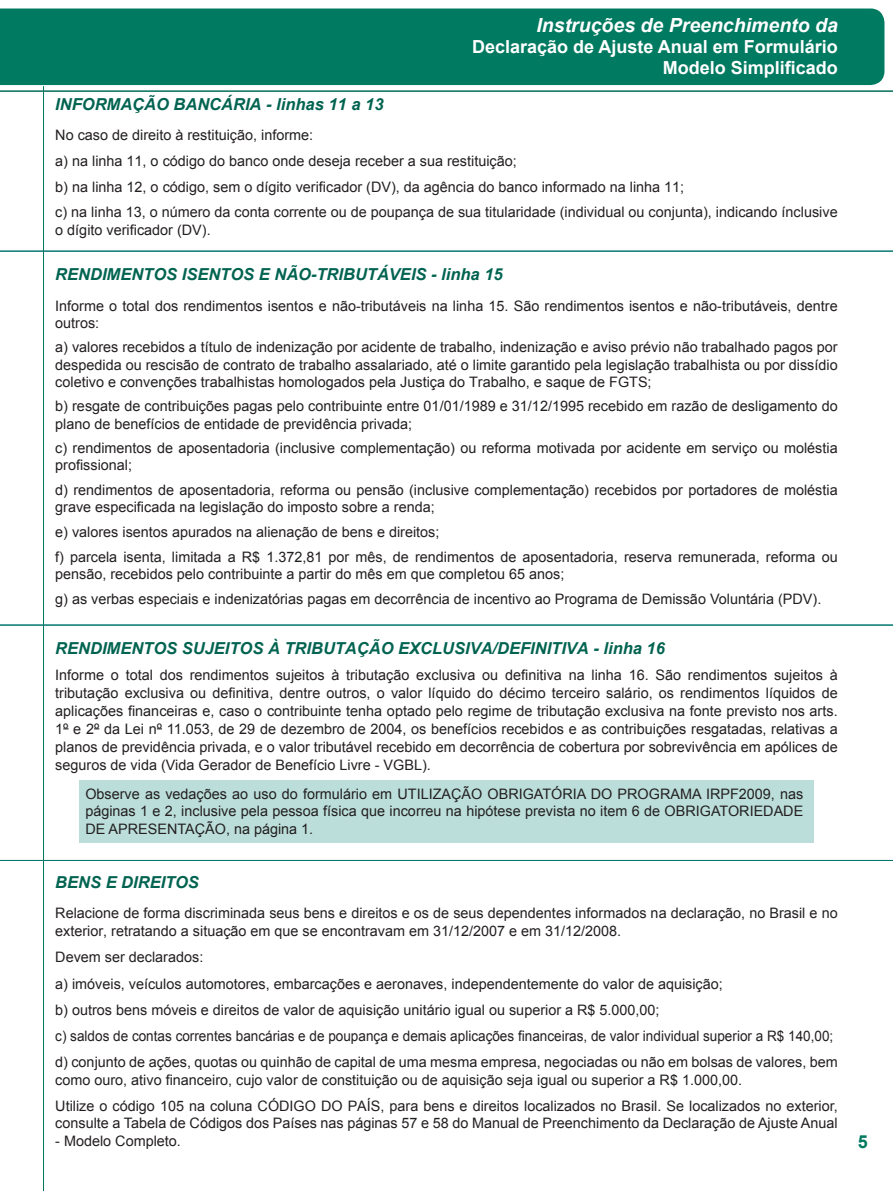
<style>
.page{position:relative;width:893px;height:1191px;background:#fff}
.page>*{position:absolute;margin:0;border:0;box-sizing:border-box;transform-origin:0 0}
.t1{font:italic 700 19.5px "Arial";color:#fff}
.t2{font:700 18px/21px "Arial";color:#fff;text-align:right}
.t3{font:700 18px "Arial";color:#007a60}
.heading_4{font:italic 700 16.5px "Arial";color:#006350}
.Body_Text{font:14.4px/17.1px "Arial";color:#231f20}
.Body_Text_2{font:14.4px/17.7px "Arial";color:#231f20}
.Body_Text-2{font:14.4px "Arial";color:#231f20;scale:.94 1}
</style>
<div class="page">
<div style="left:0;top:9px;width:884px;height:76px;background:#007a60"></div>
<hr style="left:0;top:91px;width:893px;height:1px;background:#006350">
<hr style="left:43px;top:86px;width:1px;height:1105px;background:#007660">
<div style="left:79px;top:780px;width:735px;height:62px;background:#bbdeda"></div>
<hr style="left:0;top:860px;width:893px;height:1px;background:#00766d">
<hr style="left:0;top:625px;width:893px;height:1px;background:#00766d">
<hr style="left:0;top:251px;width:893px;height:1px;background:#00766d">
<h1 class="t1" style="left:537px;top:12px;width:303px">Instruções de Preenchimento da</h1>
<p class="t2" style="left:472px;top:37px;width:367px">Declaração de Ajuste Anual em Formulário<br>Modelo Simplificado</p>
<p class="heading_4" style="left:55px;top:93px;width:330px">INFORMAÇÃO BANCÁRIA - linhas 11 a 13</p>
<p class="Body_Text" style="left:55px;top:126px;width:259px">No caso de direito à restituição, informe:</p>
<p class="Body_Text" style="left:55px;top:152px;width:463px">a) na linha 11, o código do banco onde deseja receber a sua restituição;</p>
<p class="Body_Text" style="left:55px;top:178px;width:630px">b) na linha 12, o código, sem o dígito verificador (DV), da agência do banco informado na linha 11;</p>
<p class="Body_Text" style="left:55px;top:204px;width:784px">c) na linha 13, o número da conta corrente ou de poupança de sua titularidade (individual ou conjunta), indicando ínclusive o dígito verificador (DV).</p>
<p class="heading_4" style="left:55px;top:263px;width:449px">RENDIMENTOS ISENTOS E NÃO-TRIBUTÁVEIS - linha 15</p>
<p class="Body_Text" style="left:55px;top:297px;width:784px">Informe o total dos rendimentos isentos e não-tributáveis na linha 15. São rendimentos isentos e não-tributáveis, dentre outros:</p>
<p class="Body_Text" style="left:55px;top:339px;width:784px;text-align:justify">a) valores recebidos a título de indenização por acidente de trabalho, indenização e aviso prévio não trabalhado pagos por despedida ou rescisão de contrato de trabalho assalariado, até o limite garantido pela legislação trabalhista ou por dissídio coletivo e convenções trabalhistas homologados pela Justiça do Trabalho, e saque de FGTS;</p>
<p class="Body_Text" style="left:55px;top:398px;width:784px">b) resgate de contribuições pagas pelo contribuinte entre 01/01/1989 e 31/12/1995 recebido em razão de desligamento do plano de benefícios de entidade de previdência privada;</p>
<p class="Body_Text" style="left:55px;top:440px;width:784px">c) rendimentos de aposentadoria (inclusive complementação) ou reforma motivada por acidente em serviço ou moléstia profissional;</p>
<p class="Body_Text" style="left:55px;top:481px;width:784px">d) rendimentos de aposentadoria, reforma ou pensão (inclusive complementação) recebidos por portadores de moléstia grave especificada na legislação do imposto sobre a renda;</p>
<p class="Body_Text" style="left:55px;top:523px;width:386px">e) valores isentos apurados na alienação de bens e direitos;</p>
<p class="Body_Text" style="left:55px;top:548px;width:784px">f) parcela isenta, limitada a R$ 1.372,81 por mês, de rendimentos de aposentadoria, reserva remunerada, reforma ou pensão, recebidos pelo contribuinte a partir do mês em que completou 65 anos;</p>
<p class="Body_Text" style="left:55px;top:590px;width:767px">g) as verbas especiais e indenizatórias pagas em decorrência de incentivo ao Programa de Demissão Voluntária (PDV).</p>
<p class="heading_4" style="left:55px;top:637px;width:611px">RENDIMENTOS SUJEITOS À TRIBUTAÇÃO EXCLUSIVA/DEFINITIVA - linha 16</p>
<p class="Body_Text" style="left:55px;top:666px;width:784px;line-height:18px;text-align:justify">Informe o total dos rendimentos sujeitos à tributação exclusiva ou definitiva na linha 16. São rendimentos sujeitos à tributação exclusiva ou definitiva, dentre outros, o valor líquido do décimo terceiro salário, os rendimentos líquidos de aplicações financeiras e, caso o contribuinte tenha optado pelo regime de tributação exclusiva na fonte previsto nos arts.<br>1º e 2º da Lei nº 11.053, de 29 de dezembro de 2004, os benefícios recebidos e as contribuições resgatadas, relativas a planos de previdência privada, e o valor tributável recebido em decorrência de cobertura por sobrevivência em apólices de seguros de vida (Vida Gerador de Benefício Livre - VGBL).</p>
<p class="Body_Text" style="left:85px;top:785px;width:719px;text-align:justify">Observe as vedações ao uso do formulário em UTILIZAÇÃO OBRIGATÓRIA DO PROGRAMA IRPF2009, nas páginas 1 e 2, inclusive pela pessoa física que incorreu na hipótese prevista no item 6 de OBRIGATORIEDADE DE APRESENTAÇÃO, na página 1.</p>
<p class="heading_4" style="left:55px;top:871px;width:145px">BENS E DIREITOS</p>
<p class="Body_Text_2" style="left:55px;top:904px;width:784px">Relacione de forma discriminada seus bens e direitos e os de seus dependentes informados na declaração, no Brasil e no exterior, retratando a situação em que se encontravam em 31/12/2007 e em 31/12/2008.</p>
<p class="Body_Text" style="left:55px;top:949px;width:150px">Devem ser declarados:</p>
<p class="Body_Text" style="left:55px;top:975px;width:669px">a) imóveis, veículos automotores, embarcações e aeronaves, independentemente do valor de aquisição;</p>
<p class="Body_Text" style="left:55px;top:1001px;width:606px">b) outros bens móveis e direitos de valor de aquisição unitário igual ou superior a R$ 5.000,00;</p>
<p class="Body_Text-2" style="left:55px;top:1026px;width:829px">c) saldos de contas correntes bancárias e de poupança e demais aplicações financeiras, de valor individual superior a R$ 140,00;</p>
<p class="Body_Text" style="left:55px;top:1053px;width:784px;line-height:17.7px">d) conjunto de ações, quotas ou quinhão de capital de uma mesma empresa, negociadas ou não em bolsas de valores, bem como ouro, ativo financeiro, cujo valor de constituição ou de aquisição seja igual ou superior a R$ 1.000,00.</p>
<p class="Body_Text" style="left:55px;top:1097px;width:784px">Utilize o código 105 na coluna CÓDIGO DO PAÍS, para bens e direitos localizados no Brasil. Se localizados no exterior, consulte a Tabela de Códigos dos Países nas páginas 57 e 58 do Manual de Preenchimento da Declaração de Ajuste Anual</p>
<p class="Body_Text" style="left:55px;top:1132px;width:127px">- Modelo Completo.</p>
<p class="t3" style="left:858px;top:1130px;width:12px">5</p>
</div>
